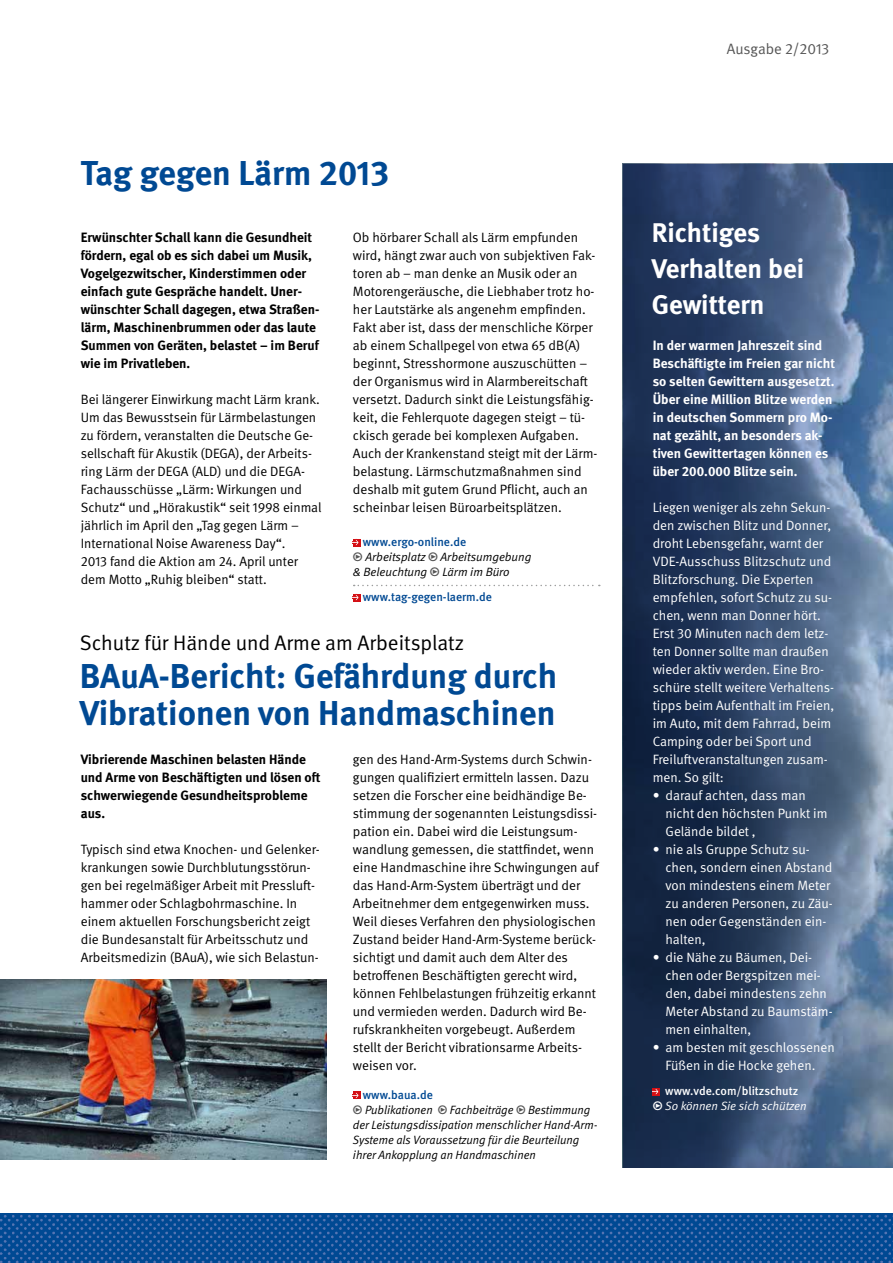
<style>
.page{position:relative;width:893px;height:1263px;background:#fff}
.page>*{position:absolute;margin:0;border:0;box-sizing:border-box;transform-origin:0 0}
.t1{font:700 34.5px/37.5px "DGUV Meta";color:#004993}
.t2{font:700 27px/36px "DGUV Meta";color:#fff}
.t3{font:21px "DGUV Meta";color:#000}
.t4{font:15px "DGUV Meta";color:#565656}
.t5{font:13.5px/18px "DGUV Meta";color:#000}
.t6{font:13.5px/18px "DGUV Meta";color:#fff}
.t7{font:700 13.5px/18px "DGUV Meta";color:#000}
.t8{font:700 13.5px/18px "DGUV Meta";color:#fff}
.t9{font:italic 12px/15px "DGUV Meta";color:#000}
.t10{font:500 12px "DGUV Meta";color:#004993}
.t11{font:italic 12px "DGUV Meta";color:#fff}
.t12{font:500 12px "DGUV Meta";color:#fff}
.s1{font-weight:500;font-style:normal;color:#565656}
.s2{font-weight:500;font-style:normal}
</style>
<div class="page">
<img style="left:0;top:1214px;width:893px;height:49px">
<svg style="left:353px;top:1092px;width:7px;height:7px"></svg>
<svg style="left:354px;top:585px;width:246px;height:1px"></svg>
<svg style="left:353px;top:539px;width:7px;height:7px"></svg>
<svg style="left:353px;top:594px;width:7px;height:7px"></svg>
<svg style="left:623px;top:164px;width:270px;height:1003px;background:#3b5273"></svg>
<svg style="left:653px;top:1088px;width:7px;height:7px"></svg>
<img style="left:0;top:980px;width:327px;height:180px">
<h1 class="t1" style="left:81px;top:156px;width:310px">Tag gegen Lärm 2013</h1>
<p class="t7" style="left:81px;top:228px;width:240px">Erwünschter Schall kann die Gesundheit fördern, egal ob es sich dabei um Musik, Vogelgezwitscher, Kinderstimmen oder einfach gute Gespräche handelt. Uner&shy;wünschter Schall dagegen, etwa Straßen&shy;lärm, Maschinenbrummen oder das laute Summen von Geräten, belastet – im Beruf wie im Privatleben.</p>
<p class="t5" style="left:81px;top:390px;width:242px">Bei längerer Einwirkung macht Lärm krank.<br>Um das Bewusstsein für Lärmbelastungen zu fördern, veranstalten die Deutsche Ge&shy;sellschaft für Akustik (DEGA), der Arbeits&shy;ring Lärm der DEGA (ALD) und die DEGA-Fachausschüsse „Lärm: Wirkungen und Schutz“ und „Hörakustik“ seit 1998 einmal jährlich im April den „Tag gegen Lärm – International Noise Awareness Day“.<br>2013 fand die Aktion am 24. April unter dem Motto „Ruhig bleiben“ statt.</p>
<p class="t5" style="left:353px;top:228px;width:246px">Ob hörbarer Schall als Lärm empfunden wird, hängt zwar auch von subjektiven Fak&shy;toren ab – man denke an Musik oder an Motorengeräusche, die Liebhaber trotz ho&shy;her Lautstärke als angenehm empfinden.<br>Fakt aber ist, dass der menschliche Körper ab einem Schallpegel von etwa 65 dB(A) beginnt, Stresshormone auszuschütten – der Organismus wird in Alarmbereitschaft versetzt. Dadurch sinkt die Leistungsfähig&shy;keit, die Fehlerquote dagegen steigt – tü&shy;ckisch gerade bei komplexen Aufgaben.<br>Auch der Krankenstand steigt mit der Lärm&shy;belastung. Lärmschutzmaßnahmen sind deshalb mit gutem Grund Pflicht, auch an scheinbar leisen Büroarbeitsplätzen.</p>
<p class="t10" style="left:363px;top:535px;width:105px">www.ergo-online.de</p>
<p class="t9" style="left:353px;top:550px;width:180px"><span class="s1">•</span> Arbeitsplatz <span class="s1">•</span> Arbeitsumgebung &amp; Beleuchtung <span class="s1">•</span> Lärm im Büro</p>
<p class="t10" style="left:363px;top:590px;width:131px">www.tag-gegen-laerm.de</p>
<h3 class="t3" style="left:80px;top:631px;width:386px">Schutz für Hände und Arme am Arbeitsplatz</h3>
<h1 class="t1" style="left:80px;top:658px;width:479px">BAuA-Bericht: Gefährdung durch<br>Vibrationen von Handmaschinen</h1>
<p class="t7" style="left:81px;top:750px;width:241px">Vibrierende Maschinen belasten Hände und Arme von Beschäftigten und lösen oft schwerwiegende Gesundheitsprobleme aus.</p>
<p class="t5" style="left:81px;top:840px;width:241px">Typisch sind etwa Knochen- und Gelenker&shy;krankungen sowie Durchblutungsstörun&shy;gen bei regelmäßiger Arbeit mit Pressluft&shy;hammer oder Schlagbohrmaschine. In einem aktuellen Forschungsbericht zeigt die Bundesanstalt für Arbeitsschutz und Arbeitsmedizin (BAuA), wie sich Belastun-</p>
<p class="t5" style="left:353px;top:750px;width:247px">gen des Hand-Arm-Systems durch Schwin&shy;gungen qualifiziert ermitteln lassen. Dazu setzen die Forscher eine beidhändige Be&shy;stimmung der sogenannten Leistungsdissi&shy;pation ein. Dabei wird die Leistungsum&shy;wandlung gemessen, die stattfindet, wenn eine Handmaschine ihre Schwingungen auf das Hand-Arm-System überträgt und der Arbeitnehmer dem entgegenwirken muss.<br>Weil dieses Verfahren den physiologischen Zustand beider Hand-Arm-Systeme berück&shy;sichtigt und damit auch dem Alter des betroffenen Beschäftigten gerecht wird, können Fehlbelastungen frühzeitig erkannt und vermieden werden. Dadurch wird Be&shy;rufskrankheiten vorgebeugt. Außerdem stellt der Bericht vibrationsarme Arbeits&shy;weisen vor.</p>
<p class="t10" style="left:363px;top:1088px;width:71px">www.baua.de</p>
<p class="t9" style="left:353px;top:1103px;width:246px"><span class="s1">•</span> Publikationen <span class="s1">•</span> Fachbeiträge <span class="s1">•</span> Bestimmung der Leistungsdissipation menschlicher Hand-Arm-Systeme als Voraussetzung für die Beurteilung ihrer Ankopplung an Handmaschinen</p>
<p class="t4" style="left:727px;top:40px;width:104px">Ausgabe 2/2013</p>
<h2 class="t2" style="left:652px;top:215px;width:154px">Richtiges<br>Verhalten bei<br>Gewittern</h2>
<p class="t8" style="left:653px;top:336px;width:184px">In der warmen Jahreszeit sind<br>Beschäftigte im Freien gar nicht so selten Gewittern ausgesetzt.<br>Über eine Million Blitze werden in deutschen Sommern pro Mo&shy;nat gezählt, an besonders ak&shy;tiven Gewittertagen können es über 200.000 Blitze sein.</p>
<p class="t6" style="left:653px;top:498px;width:183px">Liegen weniger als zehn Sekun&shy;den zwischen Blitz und Donner, droht Lebensgefahr, warnt der<br>VDE-Ausschuss Blitzschutz und<br>Blitzforschung. Die Experten empfehlen, sofort Schutz zu su&shy;chen, wenn man Donner hört.<br>Erst 30 Minuten nach dem letz&shy;ten Donner sollte man draußen wieder aktiv werden. Eine Bro&shy;schüre stellt weitere Verhaltens&shy;tipps beim Aufenthalt im Freien, im Auto, mit dem Fahrrad, beim<br>Camping oder bei Sport und<br>Freiluftveranstaltungen zusam&shy;men. So gilt:</p>
<p class="t6" style="left:665px;top:786px;width:163px;text-indent:-13px">• darauf achten, dass man nicht den höchsten Punkt im<br>Gelände bildet ,</p>
<p class="t6" style="left:665px;top:840px;width:169px;text-indent:-13px">• nie als Gruppe Schutz su&shy;chen, sondern einen Abstand von mindestens einem Meter zu anderen Personen, zu Zäu&shy;nen oder Gegenständen ein&shy;halten,</p>
<p class="t6" style="left:665px;top:948px;width:169px;text-indent:-13px">• die Nähe zu Bäumen, Dei&shy;chen oder Bergspitzen mei&shy;den, dabei mindestens zehn<br>Meter Abstand zu Baumstäm&shy;men einhalten,</p>
<p class="t6" style="left:653px;top:1038px;width:183px;text-align:center">• am besten mit geschlossenen<br>Füßen in die Hocke gehen.</p>
<p class="t12" style="left:665px;top:1084px;width:134px">www.vde.com/blitzschutz</p>
<p class="t11" style="left:653px;top:1099px;width:155px"><span class="s2">•</span> So können Sie sich schützen</p>
</div>
